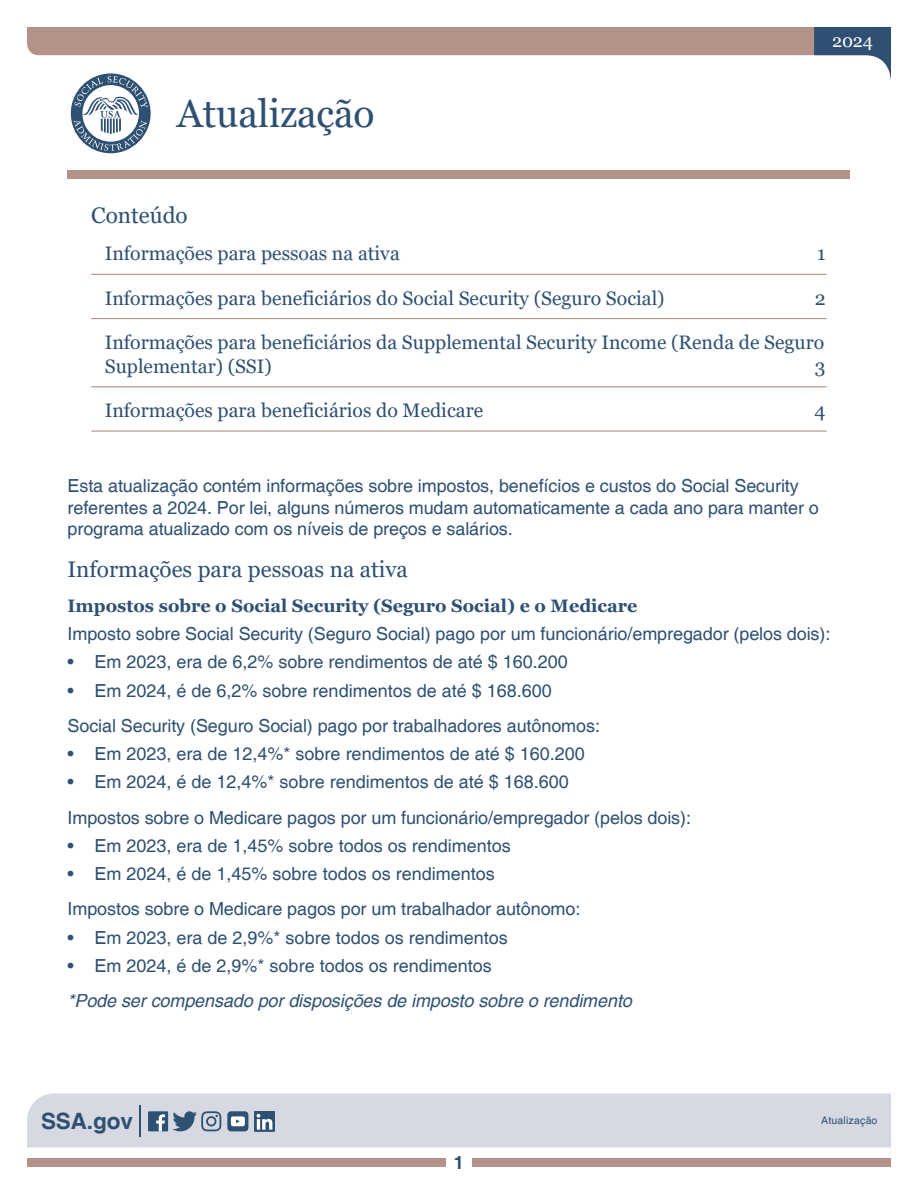
<style>
.page{position:relative;width:918px;height:1188px;background:#fff}
.page>*{position:absolute;margin:0;border:0;box-sizing:border-box;transform-origin:0 0}
.t1{font:39px "Georgia";letter-spacing:-.005em;color:#2e5072}
.t2{font:22.5px "Georgia";color:#2e5072}
.t3{font:700 22.5px "Helvetica";letter-spacing:-.005em;color:#2e5072}
.t4{font:19.5px/24px "Georgia";color:#2e5072}
.t5{font:18px/21.6px "Helvetica";letter-spacing:-.005em;color:#2e5072}
.t6{font:italic 18px "Helvetica";letter-spacing:-.005em;color:#2e5072}
.t7{font:700 18px "Georgia";color:#2e5072}
.t8{font:18px "Georgia";color:#fff}
.t9{font:700 18px "Helvetica";color:#2e5072}
.t10{font:10.5px "Helvetica";letter-spacing:.02em;color:#2e5072}
</style>
<div class="page">
<div style="left:27px;top:1159px;width:419px;height:8px;background:#b49189"></div>
<div style="left:472px;top:1159px;width:419px;height:8px;background:#b49189"></div>
<div style="left:27px;top:1094px;width:864px;height:54px;background:#d6d9e2"></div>
<hr style="left:140px;top:1105px;width:1px;height:32px;background:#2e5072">
<div style="left:68px;top:171px;width:782px;height:8px;background:#b49189"></div>
<div style="left:27px;top:27px;width:787px;height:29px;background:#b49189"></div>
<svg style="left:814px;top:27px;width:77px;height:53px"></svg>
<div style="left:68px;top:70px;width:86px;height:87px;border:3px solid #fff;border-radius:50%"></div>
<svg style="left:71px;top:73px;width:80px;height:80px"></svg>
<svg style="left:74px;top:76px;width:74px;height:75px"></svg>
<hr style="left:91px;top:274px;width:736px;height:1px;background:#b49189">
<hr style="left:91px;top:318px;width:736px;height:1px;background:#b49189">
<hr style="left:91px;top:386px;width:736px;height:1px;background:#b49189">
<hr style="left:91px;top:431px;width:736px;height:1px;background:#b49189">
<div style="left:148px;top:1111px;width:20px;height:20px;background:#2e5072"></div>
<svg style="left:156px;top:1114px;width:9px;height:17px"></svg>
<svg style="left:172px;top:1111px;width:49px;height:20px"></svg>
<svg style="left:227px;top:1111px;width:21px;height:20px"></svg>
<svg style="left:254px;top:1111px;width:21px;height:20px"></svg>
<svg style="left:257px;top:1114px;width:15px;height:16px"></svg>
<h1 class="t1" style="left:177px;top:90px;width:199px">Atualização</h1>
<p class="t8" style="left:832px;top:30px;width:43px">2024</p>
<h1 class="t2" style="left:91px;top:201px;width:98px">Conteúdo</h1>
<p class="t4" style="left:105px;top:242px;width:297px">Informações para pessoas na ativa</p>
<p class="t4" style="left:817px;top:242px;width:10px">1</p>
<p class="t4" style="left:105px;top:286px;width:561px">Informações para beneficiários do Social Security (Seguro Social)</p>
<p class="t4" style="left:815px;top:286px;width:12px">2</p>
<p class="t4" style="left:105px;top:330px;width:721px">Informações para beneficiários da Supplemental Security Income (Renda de Seguro<br>Suplementar) (SSI)</p>
<p class="t4" style="left:815px;top:354px;width:12px">3</p>
<p class="t4" style="left:105px;top:399px;width:380px">Informações para beneficiários do Medicare</p>
<p class="t4" style="left:815px;top:399px;width:13px">4</p>
<p class="t5" style="left:68px;top:475px;width:753px">Esta atualização contém informações sobre impostos, benefícios e custos do Social Security referentes a 2024. Por lei, alguns números mudam automaticamente a cada ano para manter o programa atualizado com os níveis de preços e salários.</p>
<h1 class="t2" style="left:68px;top:556px;width:342px">Informações para pessoas na ativa</h1>
<h2 class="t7" style="left:68px;top:594px;width:572px">Impostos sobre o Social Security (Seguro Social) e o Medicare</h2>
<p class="t5" style="left:68px;top:624px;width:764px">Imposto sobre Social Security (Seguro Social) pago por um funcionário/empregador (pelos dois):</p>
<p class="t5" style="left:68px;top:652px;width:502px">• Em 2023, era de 6,2% sobre rendimentos de até $ 160.200</p>
<p class="t5" style="left:68px;top:680px;width:486px">• Em 2024, é de 6,2% sobre rendimentos de até $ 168.600</p>
<p class="t5" style="left:68px;top:715px;width:534px">Social Security (Seguro Social) pago por trabalhadores autônomos:</p>
<p class="t5" style="left:68px;top:744px;width:519px">• Em 2023, era de 12,4%* sobre rendimentos de até $ 160.200</p>
<p class="t5" style="left:68px;top:772px;width:503px">• Em 2024, é de 12,4%* sobre rendimentos de até $ 168.600</p>
<p class="t5" style="left:68px;top:807px;width:625px">Impostos sobre o Medicare pagos por um funcionário/empregador (pelos dois):</p>
<p class="t5" style="left:68px;top:835px;width:445px">• Em 2023, era de 1,45% sobre todos os rendimentos</p>
<p class="t5" style="left:68px;top:864px;width:429px">• Em 2024, é de 1,45% sobre todos os rendimentos</p>
<p class="t5" style="left:68px;top:899px;width:514px">Impostos sobre o Medicare pagos por um trabalhador autônomo:</p>
<p class="t5" style="left:68px;top:927px;width:442px">• Em 2023, era de 2,9%* sobre todos os rendimentos</p>
<p class="t5" style="left:68px;top:956px;width:426px">• Em 2024, é de 2,9%* sobre todos os rendimentos</p>
<p class="t6" style="left:68px;top:990px;width:566px">*Pode ser compensado por disposições de imposto sobre o rendimento</p>
<p class="t3" style="left:41px;top:1108px;width:93px">SSA.gov</p>
<p class="t9" style="left:454px;top:1152px;width:12px">1</p>
<p class="t10" style="left:821px;top:1115px;width:58px">Atualização</p>
</div>
